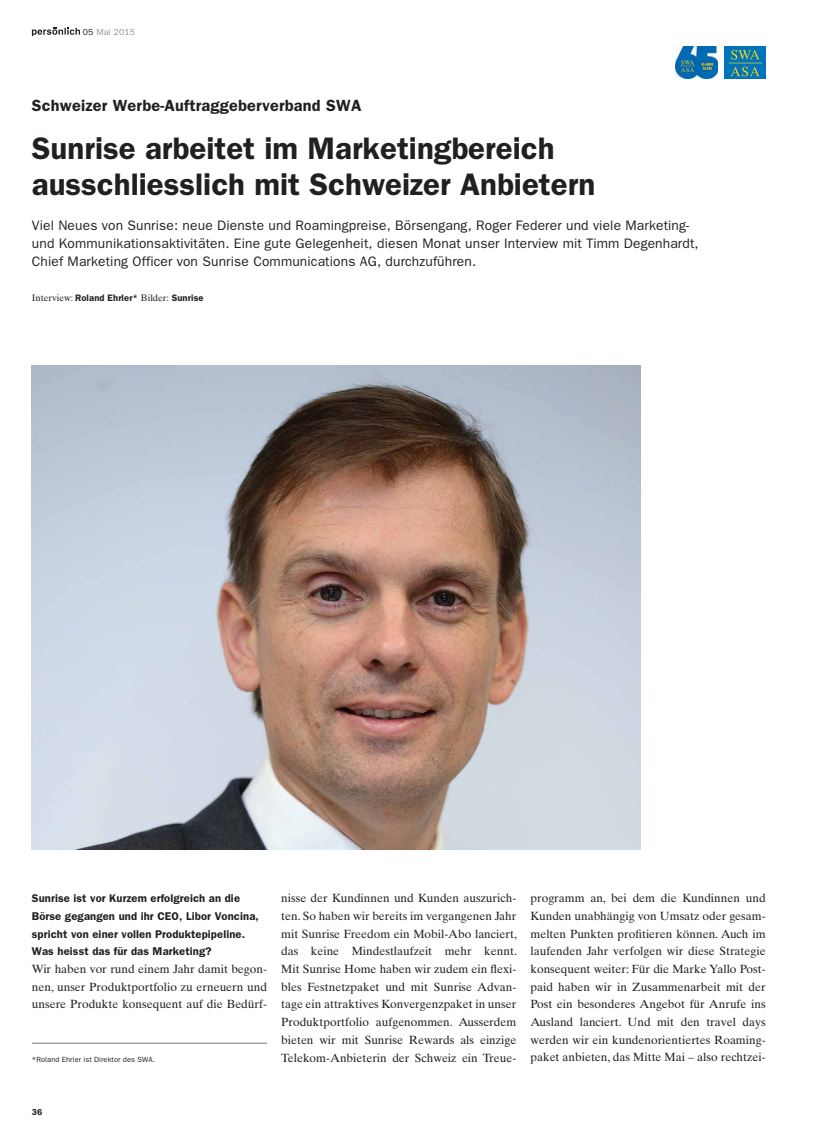
<style>
.page{position:relative;width:833px;height:1134px;background:#fff}
.page>*{position:absolute;margin:0;border:0;box-sizing:border-box;transform-origin:0 0}
.t1{font:600 31.25px/35.4px "Franklin Gothic";color:#231f20}
.t2{font:600 16.25px "Franklin Gothic";letter-spacing:.015em;color:#231f20}
.t3{font:13.75px/17.6px "Franklin Gothic";letter-spacing:.01em;color:#231f20}
.t4{font:11.88px/17.6px "Times Ten";color:#231f20;text-align:justify}
.t5{font:600 11.25px/17.6px "Franklin Gothic";letter-spacing:.01em;color:#231f20}
.t6{font:600 9.38px "Franklin Gothic";letter-spacing:.015em;color:#231f20}
.t7{font:8.75px "Franklin Gothic";letter-spacing:.015em;color:#92958a}
.t8{font:600 8.75px "Franklin Gothic";color:#231f20}
.t9{font:7.5px "Franklin Gothic";letter-spacing:.01em;color:#231f20}
.s1{color:#231f20}
.s2{font-family:"Times Ten";font-weight:400}
</style>
<div class="page">
<svg style="left:32px;top:28px;width:48px;height:8px"></svg>
<img style="left:724px;top:46px;width:41px;height:33px">
<img style="left:675px;top:46px;width:42px;height:32px">
<img style="left:32px;top:366px;width:609px;height:483px">
<hr style="left:32px;top:1042px;width:235px;height:2px;background:#92958a">
<p class="t7" style="left:83px;top:29px;width:54px"><span class="s1">05</span> Mai 2015</p>
<h2 class="t2" style="left:32px;top:100px;width:331px">Schweizer Werbe-Auftraggeberverband SWA</h2>
<h1 class="t1" style="left:32px;top:134px;width:565px">Sunrise arbeitet im Marketingbereich ausschliesslich mit Schweizer Anbietern</h1>
<p class="t3" style="left:32px;top:218px;width:668px">Viel Neues von Sunrise: neue Dienste und Roamingpreise, Börsengang, Roger Federer und viele Marketing&shy;und Kommunikationsaktivitäten. Eine gute Gelegenheit, diesen Monat unser Interview mit Timm Degenhardt,<br>Chief Marketing Officer von Sunrise Communications AG, durchzuführen.</p>
<p class="t6" style="left:32px;top:294px;width:173px"><span class="s2">Interview:</span> Roland Ehrler* <span class="s2">Bilder:</span> Sunrise</p>
<p class="t4" style="left:281px;top:891px;width:237px">nisse der Kundinnen und Kunden auszurich&shy;ten. So haben wir bereits im vergangenen Jahr mit Sunrise Freedom ein Mobil-Abo lanciert, das keine Mindestlaufzeit mehr kennt.<br>Mit Sunrise Home haben wir zudem ein flexi&shy;bles Festnetzpaket und mit Sunrise Advan&shy;tage ein attraktives Konvergenzpaket in unser Produktportfolio aufgenommen. Ausserdem bieten wir mit Sunrise Rewards als einzige Telekom-Anbieterin der Schweiz ein Treue-</p>
<p class="t4" style="left:530px;top:891px;width:237px">programm an, bei dem die Kundinnen und Kunden unabhängig von Umsatz oder gesam&shy;melten Punkten profitieren können. Auch im laufenden Jahr verfolgen wir diese Strategie konsequent weiter: Für die Marke Yallo Post&shy;paid haben wir in Zusammenarbeit mit der Post ein besonderes Angebot für Anrufe ins Ausland lanciert. Und mit den travel days werden wir ein kundenorientiertes Roaming-</p>
<p class="t5" style="left:32px;top:891px;width:228px">Sunrise ist vor Kurzem erfolgreich an die Börse gegangen und ihr CEO, Libor Voncina, spricht von einer vollen Produktepipeline.<br>Was heisst das für das Marketing?</p>
<p class="t4" style="left:32px;top:961px;width:237px">Wir haben vor rund einem Jahr damit begon&shy;nen, unser Produktportfolio zu erneuern und unsere Produkte konsequent auf die Bedürf-</p>
<p class="t9" style="left:32px;top:1057px;width:125px">*Roland Ehrler ist Direktor des SWA.</p>
<p class="t4" style="left:530px;top:1050px;width:237px">paket anbieten, das Mitte Mai – also rechtzei-</p>
<p class="t8" style="left:32px;top:1109px;width:12px">36</p>
</div>
